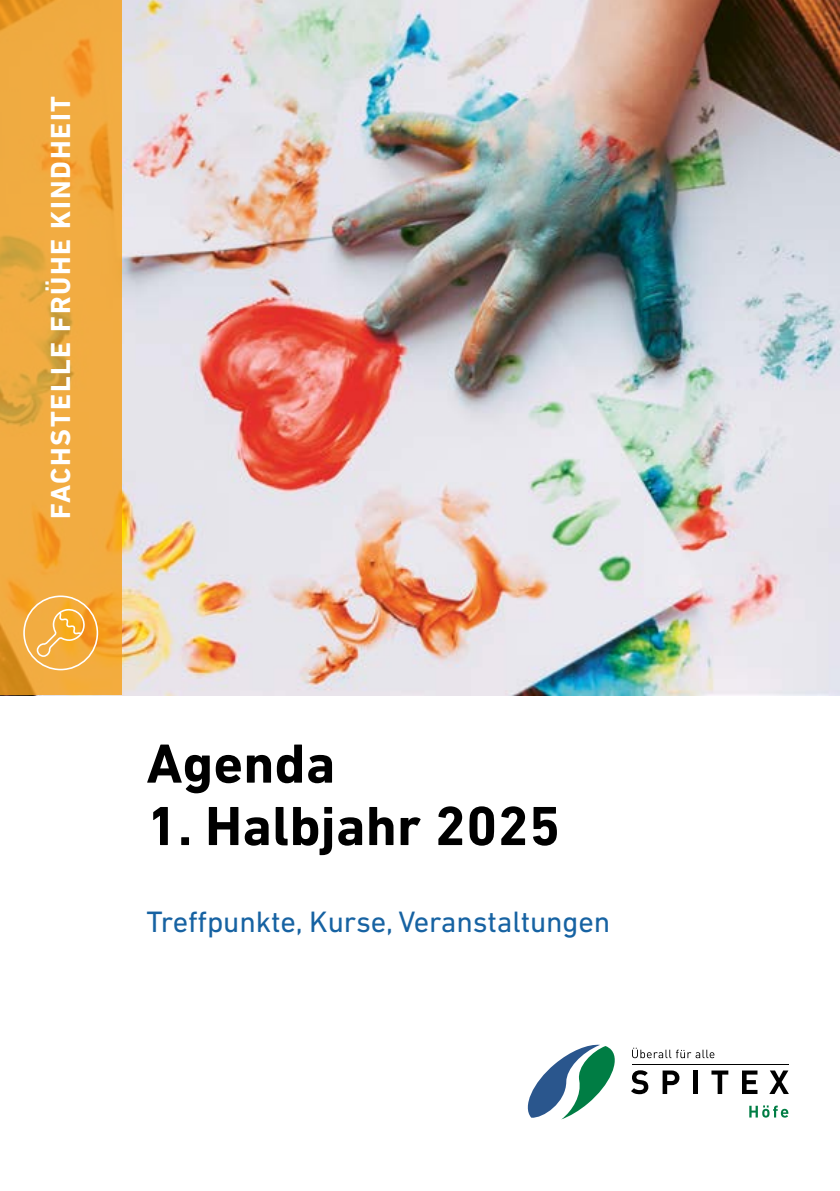
<style>
.page{position:relative;width:840px;height:1191px;background:#fff}
.page>*{position:absolute;margin:0;border:0;box-sizing:border-box;transform-origin:0 0}
.t1{font:700 56px "DIN Next LT Pro";letter-spacing:.005em;color:#000}
.t2{font:30px "DIN Next LT Pro";letter-spacing:-.005em;color:#1662a2}
.t3{font:700 28px "DIN Next LT Pro";letter-spacing:.06em;color:#fff}
</style>
<div class="page">
<img style="left:121px;top:0;width:718px;height:695px">
<svg style="left:0;top:0;width:121px;height:695px;background:#efa83d"></svg>
<svg style="left:527px;top:1044px;width:88px;height:75px"></svg>
<svg style="left:631px;top:1070px;width:17px;height:24px"></svg>
<svg style="left:662px;top:1070px;width:17px;height:24px"></svg>
<div style="left:692px;top:1070px;width:5px;height:24px;background:#000"></div>
<svg style="left:711px;top:1070px;width:17px;height:24px"></svg>
<svg style="left:742px;top:1070px;width:15px;height:24px"></svg>
<svg style="left:769px;top:1070px;width:19px;height:24px"></svg>
<hr style="left:631px;top:1064px;width:157px;height:1px;background:#000">
<svg style="left:632px;top:1047px;width:82px;height:11px"></svg>
<svg style="left:749px;top:1105px;width:38px;height:12px"></svg>
<div style="left:23px;top:595px;width:75px;height:75px;border:2px solid #fff;border-radius:50%"></div>
<svg style="left:36px;top:608px;width:51px;height:49px;background:#f5b44b"></svg>
<p class="t3" style="left:44px;top:519px;width:424px;rotate:-90deg">FACHSTELLE FRÜHE KINDHEIT</p>
<h1 class="t1" style="left:146px;top:731px;width:190px">Agenda</h1>
<h1 class="t1" style="left:146px;top:793px;width:415px">1. Halbjahr 2025</h1>
<p class="t2" style="left:146px;top:905px;width:465px">Treffpunkte, Kurse, Veranstaltungen</p>
</div>
